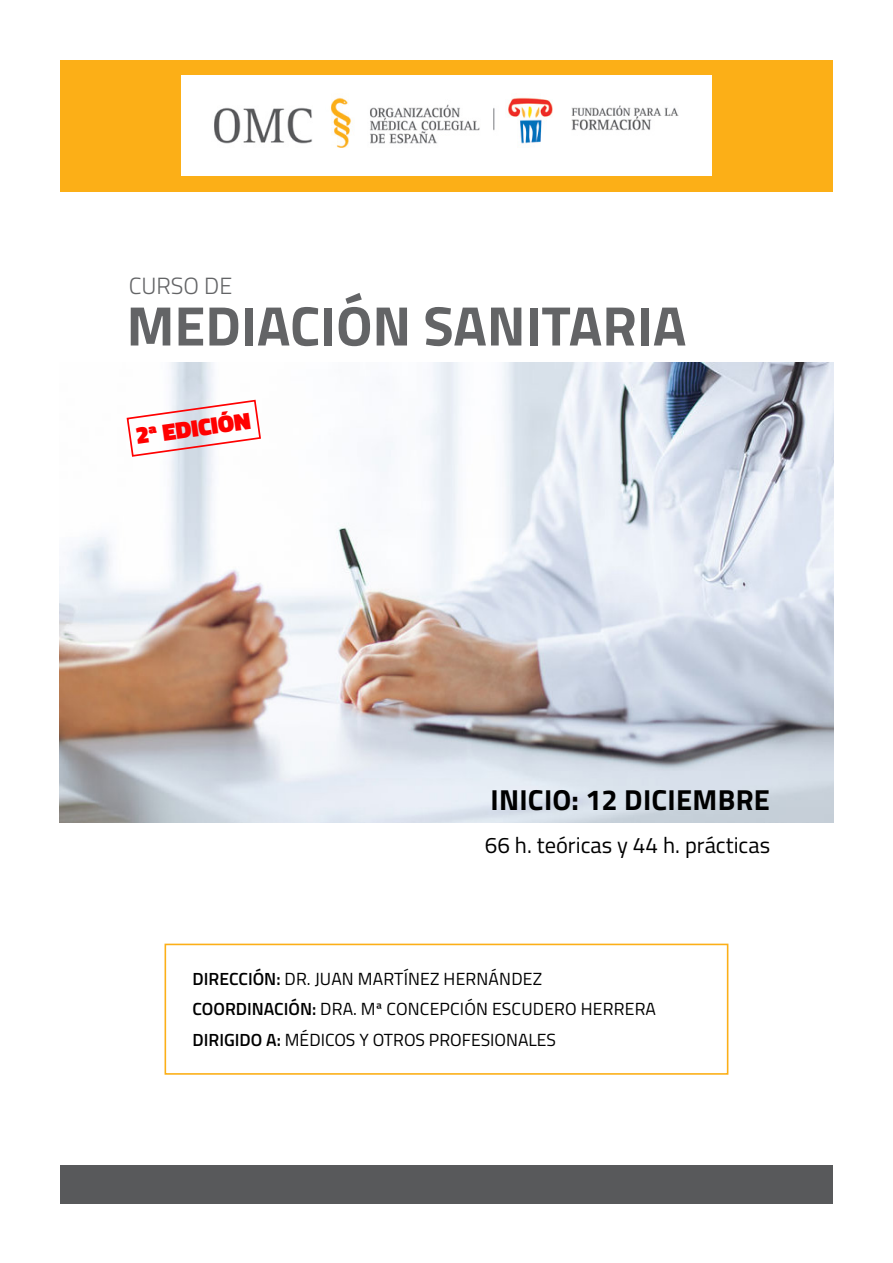
<style>
.page{position:relative;width:893px;height:1263px;background:#fff}
.page>*{position:absolute;margin:0;border:0;box-sizing:border-box;transform-origin:0 0}
.t1{font:700 55.8px "Titillium";color:#636466}
.t2{font:700 28.95px "Titillium";letter-spacing:.01em;color:#000}
.t3{font:900 24.15px "Titillium";color:#f00}
.t4{font:300 23.4px "Titillium";color:#636466}
.t5{font:22.5px "Titillium";color:#000}
.t6{font:17.55px "Titillium";letter-spacing:.01em;color:#000}
.s1{font-weight:600}
</style>
<div class="page">
<div style="left:60px;top:1165px;width:773px;height:38px;background:#58595b"></div>
<div style="left:60px;top:60px;width:773px;height:131px;background:#fcaf17"></div>
<img style="left:181px;top:76px;width:531px;height:100px">
<div style="left:165px;top:944px;width:563px;height:131px;border:2px solid #fcaf17"></div>
<img style="left:60px;top:363px;width:773px;height:459px">
<svg style="left:126px;top:399px;width:136px;height:59px"></svg>
<p class="t4" style="left:129px;top:269px;width:105px">CURSO DE</p>
<p class="t1" style="left:127px;top:283px;width:561px">MEDIACIÓN SANITARIA</p>
<p class="t3" style="left:134px;top:418px;width:117px;rotate:-8deg">2ª EDICIÓN</p>
<p class="t2" style="left:490px;top:778px;width:281px">INICIO: 12 DICIEMBRE</p>
<p class="t5" style="left:485px;top:829px;width:287px">66 h. teóricas y 44 h. prácticas</p>
<p class="t6" style="left:193px;top:966px;width:351px"><span class="s1">DIRECCIÓN:</span> DR. JUAN MARTÍNEZ HERNÁNDEZ</p>
<p class="t6" style="left:193px;top:996px;width:465px"><span class="s1">COORDINACIÓN:</span> DRA. Mª CONCEPCIÓN ESCUDERO HERRERA</p>
<p class="t6" style="left:193px;top:1026px;width:365px"><span class="s1">DIRIGIDO A:</span> MÉDICOS Y OTROS PROFESIONALES</p>
</div>
